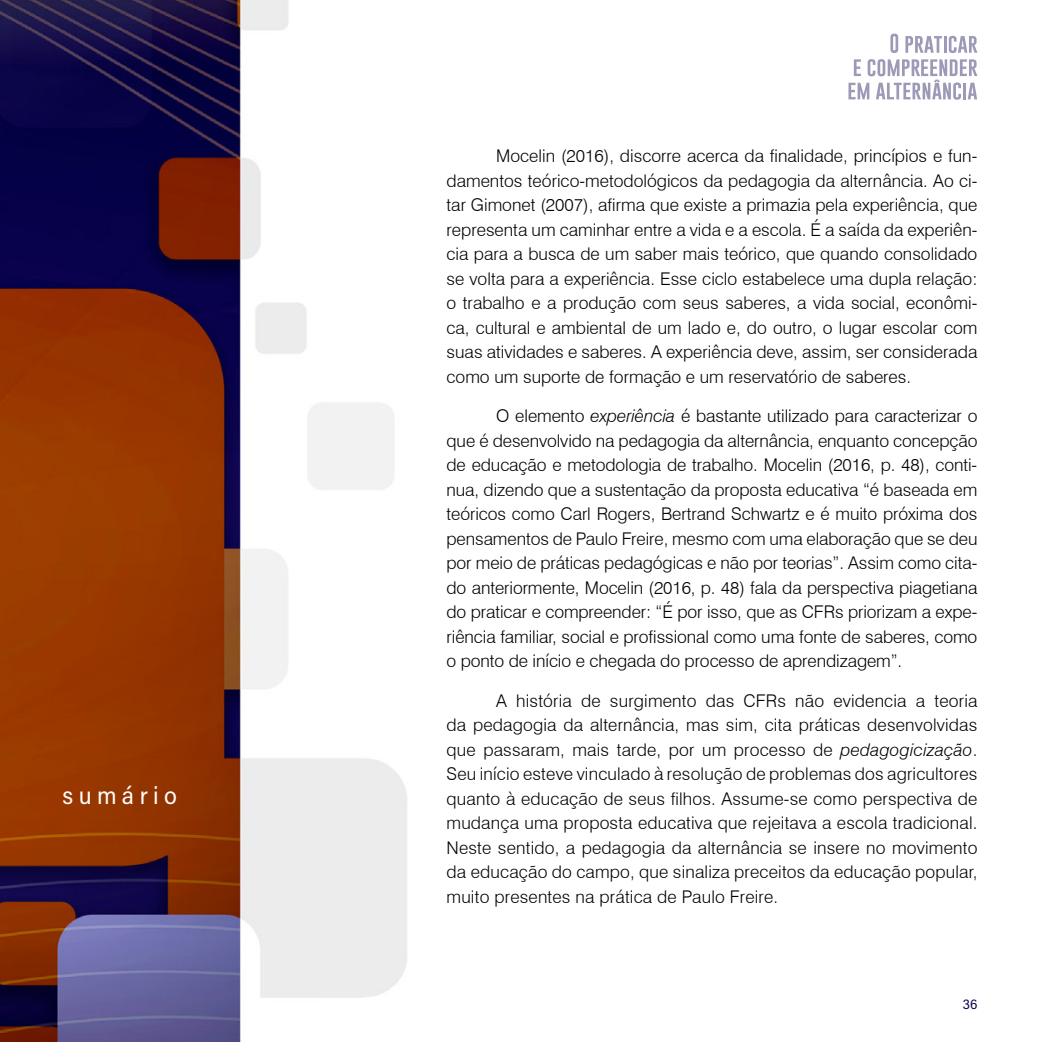
<style>
.page{position:relative;width:1042px;height:1042px;background:#fff}
.page>*{position:absolute;margin:0;border:0;box-sizing:border-box;transform-origin:0 0}
.t1{font:24.5px "Acumin Variable Concept";letter-spacing:.22em;color:#fff}
.t2{font:300 17.5px/24.5px "Swiss 721 BT";color:#000;text-align:justify}
.t3{font:14px "Acumin Variable Concept";color:#07024b}
.s1{font-style:italic}
</style>
<div class="page">
<img style="left:0;top:0;width:407px;height:1042px">
<svg style="left:890px;top:34px;width:8px;height:19px"></svg>
<svg style="left:905px;top:36px;width:37px;height:17px"></svg>
<hr style="left:943px;top:36px;width:3px;height:17px;background:#07024b">
<svg style="left:949px;top:36px;width:28px;height:17px"></svg>
<svg style="left:848px;top:59px;width:129px;height:41px"></svg>
<h1 class="t1" style="left:63px;top:778px;width:116px">sumário</h1>
<p class="t2" style="left:446px;top:144px;width:532px;text-indent:50px">Mocelin (2016), discorre acerca da finalidade, princípios e fun&shy;damentos teórico-metodológicos da pedagogia da alternância. Ao ci&shy;tar Gimonet (2007), afirma que existe a primazia pela experiência, que representa um caminhar entre a vida e a escola. É a saída da experiên&shy;cia para a busca de um saber mais teórico, que quando consolidado se volta para a experiência. Esse ciclo estabelece uma dupla relação: o trabalho e a produção com seus saberes, a vida social, econômi&shy;ca, cultural e ambiental de um lado e, do outro, o lugar escolar com suas atividades e saberes. A experiência deve, assim, ser considerada como um suporte de formação e um reservatório de saberes.</p>
<p class="t2" style="left:446px;top:403px;width:532px;text-indent:50px">O elemento <span class="s1">experiência</span> é bastante utilizado para caracterizar o que é desenvolvido na pedagogia da alternância, enquanto concepção de educação e metodologia de trabalho. Mocelin (2016, p. 48), conti&shy;nua, dizendo que a sustentação da proposta educativa “é baseada em teóricos como Carl Rogers, Bertrand Schwartz e é muito próxima dos pensamentos de Paulo Freire, mesmo com uma elaboração que se deu por meio de práticas pedagógicas e não por teorias”. Assim como cita&shy;do anteriormente, Mocelin (2016, p. 48) fala da perspectiva piagetiana do praticar e compreender: “É por isso, que as CFRs priorizam a expe&shy;riência familiar, social e profissional como uma fonte de saberes, como o ponto de início e chegada do processo de aprendizagem”.</p>
<p class="t2" style="left:446px;top:688px;width:532px;text-indent:50px">A história de surgimento das CFRs não evidencia a teoria da pedagogia da alternância, mas sim, cita práticas desenvolvidas que passaram, mais tarde, por um processo de <span class="s1">pedagogicização</span>.<br>Seu início esteve vinculado à resolução de problemas dos agricultores quanto à educação de seus filhos. Assume-se como perspectiva de mudança uma proposta educativa que rejeitava a escola tradicional.<br>Neste sentido, a pedagogia da alternância se insere no movimento da educação do campo, que sinaliza preceitos da educação popular, muito presentes na prática de Paulo Freire.</p>
<p class="t3" style="left:963px;top:994px;width:16px">36</p>
</div>
